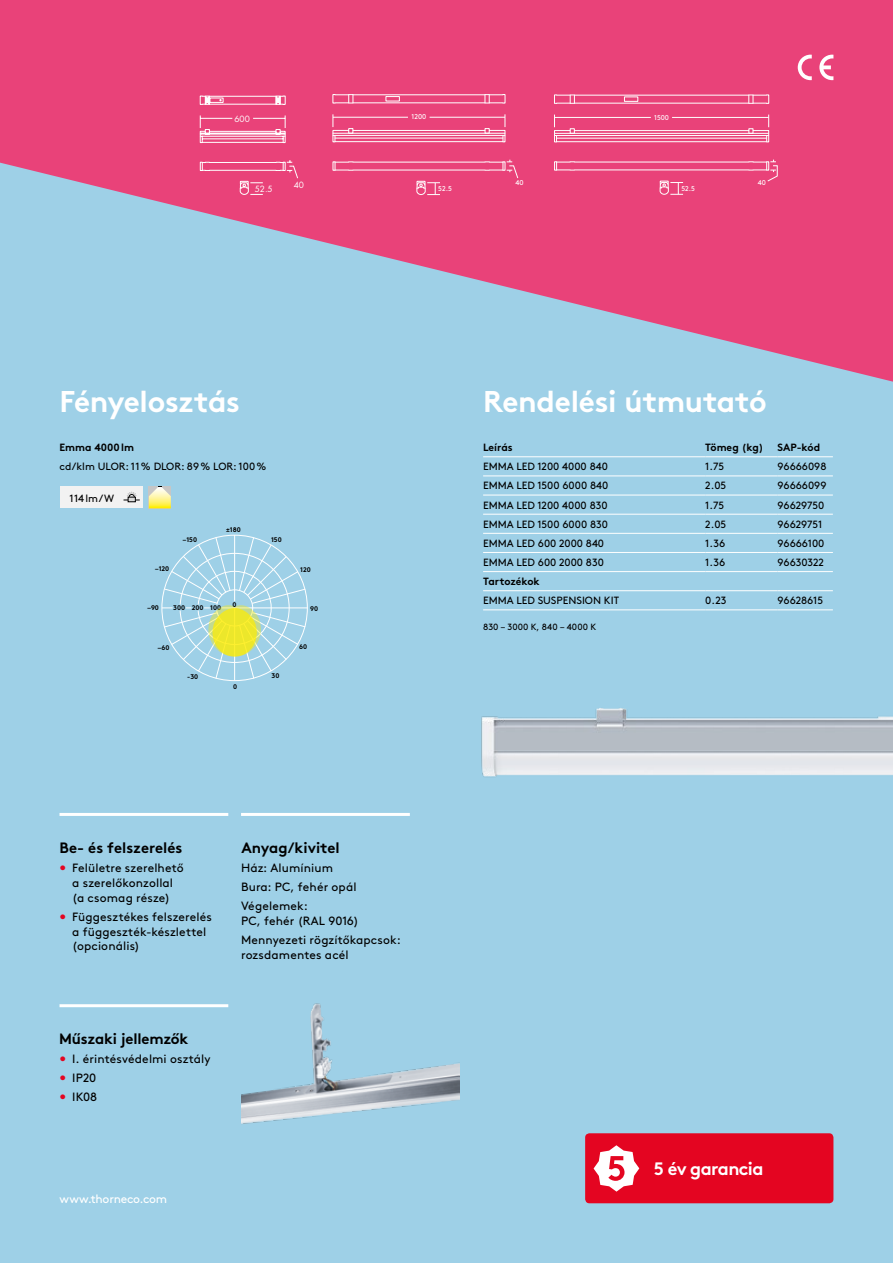
<style>
.page{position:relative;width:893px;height:1263px;background:#9ed0e7}
.page>*{position:absolute;margin:0;border:0;box-sizing:border-box;transform-origin:0 0}
.t1{font:700 30px "Brown";letter-spacing:-.015em;color:#fff}
.t2{font:700 18px "Brown";letter-spacing:-.035em;color:#fff}
.t3{font:700 15px "Brown";letter-spacing:-.005em;color:#000}
.t4{font:12px/14.9px "Brown";letter-spacing:.01em;color:#000}
.t5{font:12px "Brown";letter-spacing:-.02em;color:#fff}
.t6{font:10.5px "Brown";color:#000}
.t7{font:700 10.5px "Brown";color:#000}
.t8{font:9px "Brown";letter-spacing:.015em;color:#000}
.t9{font:8.4px "Futura";color:#fff}
.t10{font:7.05px "Brown";color:#fff}
.t11{font:700 6.75px "Brown";color:#000}
.s1{color:#e40521}
</style>
<div class="page">
<svg style="left:0;top:0;width:893px;height:382px;fill:#e94279"></svg>
<img style="left:241px;top:1003px;width:219px;height:121px">
<img style="left:481px;top:708px;width:412px;height:69px">
<hr style="left:60px;top:813px;width:168px;height:3px;background:#fff">
<hr style="left:60px;top:1004px;width:168px;height:3px;background:#fff">
<hr style="left:241px;top:813px;width:169px;height:3px;background:#fff">
<hr style="left:705px;top:456px;width:73px;height:1px;background:#fff">
<hr style="left:705px;top:514px;width:73px;height:1px;background:#fff">
<hr style="left:483px;top:495px;width:222px;height:1px;background:#fff">
<hr style="left:705px;top:495px;width:73px;height:1px;background:#fff">
<hr style="left:778px;top:495px;width:55px;height:1px;background:#fff">
<hr style="left:483px;top:514px;width:222px;height:1px;background:#fff">
<hr style="left:778px;top:514px;width:55px;height:1px;background:#fff">
<hr style="left:483px;top:533px;width:222px;height:1px;background:#fff">
<hr style="left:778px;top:533px;width:55px;height:1px;background:#fff">
<hr style="left:483px;top:552px;width:222px;height:1px;background:#fff">
<hr style="left:705px;top:552px;width:73px;height:1px;background:#fff">
<hr style="left:778px;top:552px;width:55px;height:1px;background:#fff">
<hr style="left:483px;top:571px;width:222px;height:1px;background:#fff">
<hr style="left:705px;top:571px;width:73px;height:1px;background:#fff">
<hr style="left:778px;top:571px;width:55px;height:1px;background:#fff">
<hr style="left:705px;top:590px;width:73px;height:1px;background:#fff">
<hr style="left:483px;top:609px;width:222px;height:1px;background:#fff">
<hr style="left:705px;top:609px;width:73px;height:1px;background:#fff">
<hr style="left:778px;top:609px;width:55px;height:1px;background:#fff">
<hr style="left:483px;top:456px;width:222px;height:1px;background:#fff">
<hr style="left:778px;top:456px;width:55px;height:1px;background:#fff">
<hr style="left:483px;top:475px;width:222px;height:1px;background:#fff">
<hr style="left:705px;top:475px;width:73px;height:1px;background:#fff">
<hr style="left:778px;top:475px;width:55px;height:1px;background:#fff">
<hr style="left:705px;top:533px;width:73px;height:1px;background:#fff">
<hr style="left:483px;top:590px;width:222px;height:1px;background:#fff">
<hr style="left:778px;top:590px;width:55px;height:1px;background:#fff">
<div style="left:60px;top:486px;width:83px;height:22px;background:#f2f2f2"></div>
<svg style="left:149px;top:486px;width:22px;height:22px"></svg>
<svg style="left:124px;top:492px;width:15px;height:10px"></svg>
<hr style="left:234px;top:535px;width:1px;height:66px;background:#fff">
<hr style="left:234px;top:608px;width:1px;height:72px;background:#fff">
<hr style="left:222px;top:607px;width:86px;height:1px;background:#fff">
<svg style="left:162px;top:536px;width:144px;height:143px"></svg>
<svg style="left:332px;top:94px;width:174px;height:10px;background:#ee7099"></svg>
<svg style="left:332px;top:114px;width:174px;height:29px;background:#ed6793"></svg>
<hr style="left:333px;top:117px;width:75px;height:1px;background:#fff">
<hr style="left:430px;top:117px;width:75px;height:1px;background:#fff">
<svg style="left:332px;top:160px;width:186px;height:35px;background:#ea5083"></svg>
<svg style="left:554px;top:94px;width:215px;height:10px;background:#ed6e98"></svg>
<svg style="left:554px;top:115px;width:215px;height:28px;background:#ed6693"></svg>
<hr style="left:554px;top:117px;width:97px;height:1px;background:#fff">
<hr style="left:672px;top:117px;width:97px;height:1px;background:#fff">
<svg style="left:554px;top:160px;width:224px;height:35px;background:#ea5083"></svg>
<svg style="left:200px;top:96px;width:98px;height:99px;background:#eb5a8a"></svg>
<svg style="left:798px;top:55px;width:14px;height:25px"></svg>
<svg style="left:819px;top:55px;width:14px;height:25px"></svg>
<div style="left:585px;top:1133px;width:248px;height:70px;background:#e40521;border-radius:4px"></div>
<svg style="left:594px;top:1145px;width:45px;height:46px"></svg>
<p class="t9" style="left:234px;top:113px;width:17px">600</p>
<p class="t9" style="left:255px;top:183px;width:19px">52.5</p>
<p class="t9" style="left:294px;top:179px;width:12px">40</p>
<p class="t10" style="left:412px;top:112px;width:16px">1200</p>
<p class="t10" style="left:438px;top:183px;width:15px">52.5</p>
<p class="t10" style="left:515px;top:178px;width:10px">40</p>
<p class="t10" style="left:654px;top:112px;width:16px">1500</p>
<p class="t10" style="left:681px;top:183px;width:15px">52.5</p>
<p class="t10" style="left:758px;top:178px;width:10px">40</p>
<h1 class="t1" style="left:60px;top:378px;width:182px">Fényelosztás</h1>
<h1 class="t1" style="left:483px;top:378px;width:285px">Rendelési útmutató</h1>
<p class="t7" style="left:60px;top:439px;width:76px">Emma 4000lm</p>
<p class="t6" style="left:60px;top:458px;width:208px">cd/klm ULOR: 11% DLOR: 89% LOR: 100%</p>
<p class="t6" style="left:70px;top:490px;width:46px">114lm/W</p>
<p class="t11" style="left:183px;top:535px;width:16px">–150</p>
<p class="t11" style="left:226px;top:524px;width:16px">±180</p>
<p class="t11" style="left:271px;top:534px;width:12px">150</p>
<p class="t11" style="left:155px;top:563px;width:16px">–120</p>
<p class="t11" style="left:300px;top:564px;width:12px">120</p>
<p class="t11" style="left:147px;top:602px;width:13px">–90</p>
<p class="t11" style="left:310px;top:603px;width:10px">90</p>
<p class="t11" style="left:158px;top:642px;width:13px">–60</p>
<p class="t11" style="left:233px;top:599px;width:6px">0</p>
<p class="t11" style="left:173px;top:602px;width:49px">300 200 100</p>
<p class="t11" style="left:299px;top:642px;width:10px">60</p>
<p class="t11" style="left:187px;top:671px;width:13px">-30</p>
<p class="t11" style="left:233px;top:681px;width:6px">0</p>
<p class="t11" style="left:271px;top:670px;width:9px">30</p>
<h3 class="t3" style="left:60px;top:835px;width:124px">Be- és felszerelés</h3>
<h3 class="t3" style="left:242px;top:835px;width:100px">Anyag/kivitel</h3>
<p class="t4" style="left:241px;top:857px;width:117px;line-height:19.2px">Ház: Alumínium<br>Bura: PC, fehér opál<br>Végelemek:</p>
<p class="t4" style="left:241px;top:910px;width:161px;line-height:19.2px">PC, fehér (RAL 9016)<br>Mennyezeti rögzítőkapcsok:</p>
<p class="t4" style="left:241px;top:946px;width:109px">rozsdamentes acél</p>
<p class="t4" style="left:60px;top:859px;width:126px;text-align:center"><span class="s1">•</span> Felületre szerelhető a szerelőkonzollal<br>(a csomag része)</p>
<p class="t4" style="left:72px;top:908px;width:141px;text-indent:-13px"><span class="s1">•</span> Függesztékes felszerelés a függeszték-készlettel (opcionális)</p>
<h3 class="t3" style="left:59px;top:1026px;width:131px">Műszaki jellemzők</h3>
<p class="t4" style="left:60px;top:1050px;width:153px"><span class="s1">•</span> I. érintésvédelmi osztály</p>
<p class="t4" style="left:60px;top:1070px;width:38px"><span class="s1">•</span> IP20</p>
<p class="t4" style="left:60px;top:1089px;width:39px"><span class="s1">•</span> IK08</p>
<p class="t5" style="left:60px;top:1190px;width:109px">www.thorneco.com</p>
<p class="t7" style="left:483px;top:439px;width:31px">Leírás</p>
<p class="t7" style="left:705px;top:439px;width:60px">Tömeg (kg)</p>
<p class="t7" style="left:778px;top:439px;width:44px">SAP-kód</p>
<p class="t6" style="left:483px;top:459px;width:126px">EMMA LED 1200 4000 840</p>
<p class="t6" style="left:705px;top:459px;width:20px">1.75</p>
<p class="t6" style="left:778px;top:459px;width:50px">96666098</p>
<p class="t6" style="left:483px;top:478px;width:127px">EMMA LED 1500 6000 840</p>
<p class="t6" style="left:705px;top:478px;width:22px">2.05</p>
<p class="t6" style="left:778px;top:478px;width:50px">96666099</p>
<p class="t6" style="left:483px;top:497px;width:126px">EMMA LED 1200 4000 830</p>
<p class="t6" style="left:705px;top:497px;width:20px">1.75</p>
<p class="t6" style="left:778px;top:497px;width:48px">96629750</p>
<p class="t6" style="left:483px;top:516px;width:126px">EMMA LED 1500 6000 830</p>
<p class="t6" style="left:705px;top:516px;width:22px">2.05</p>
<p class="t6" style="left:778px;top:516px;width:46px">96629751</p>
<p class="t6" style="left:483px;top:535px;width:123px">EMMA LED 600 2000 840</p>
<p class="t6" style="left:705px;top:535px;width:21px">1.36</p>
<p class="t6" style="left:778px;top:535px;width:48px">96666100</p>
<p class="t6" style="left:483px;top:554px;width:122px">EMMA LED 600 2000 830</p>
<p class="t6" style="left:705px;top:554px;width:21px">1.36</p>
<p class="t6" style="left:778px;top:554px;width:48px">96630322</p>
<p class="t7" style="left:483px;top:573px;width:58px">Tartozékok</p>
<p class="t6" style="left:483px;top:592px;width:137px">EMMA LED SUSPENSION KIT</p>
<p class="t6" style="left:705px;top:592px;width:23px">0.23</p>
<p class="t6" style="left:778px;top:592px;width:47px">96628615</p>
<p class="t8" style="left:483px;top:620px;width:115px">830 – 3000 K, 840 – 4000 K</p>
<h2 class="t2" style="left:654px;top:1154px;width:111px">5 év garancia</h2>
</div>
